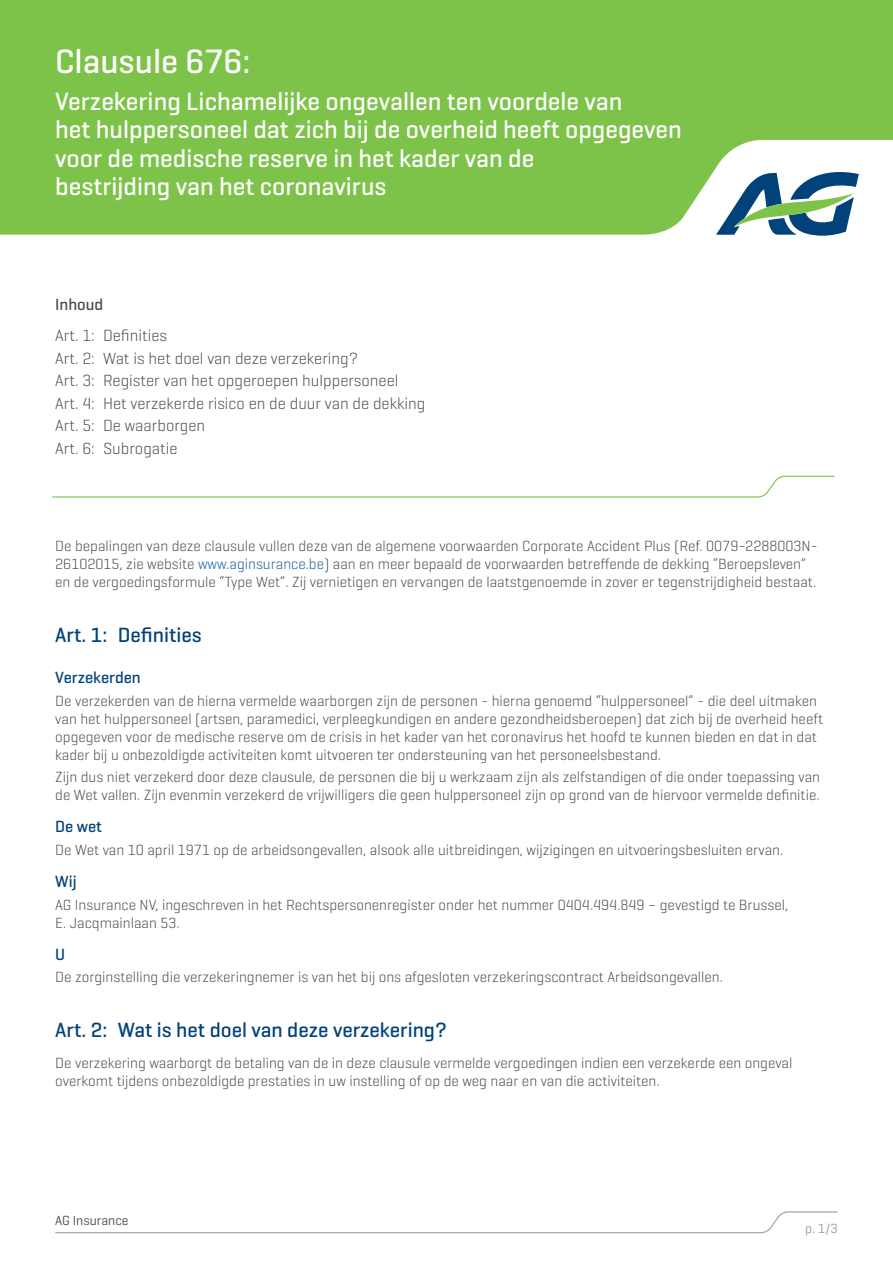
<style>
.page{position:relative;width:893px;height:1263px;background:#fff}
.page>*{position:absolute;margin:0;border:0;box-sizing:border-box;transform-origin:0 0}
.t1{font:500 34.5px "Geogrotesque";color:#fff}
.t2{font:500 25.5px/28.5px "Geogrotesque";color:#fff}
.t3{font:500 21px "Geogrotesque";color:#004279}
.t4{font:300 16.5px/22.5px "Geogrotesque";color:#4b4c4d}
.t5{font:500 16.5px "Geogrotesque";color:#004279}
.t6{font:500 16.5px "Geogrotesque";color:#4b4c4d}
.t7{font:300 15px/18px "Geogrotesque";color:#4b4c4d}
.t8{font:13.5px "Geogrotesque";color:#4b4c4d}
.t9{font:13.5px "Geogrotesque";color:#94a2aa}
.s1{color:#175d9e}
</style>
<div class="page">
<div style="left:0;top:0;width:893px;height:247px;background:#7dc34a"></div>
<svg style="left:55px;top:1211px;width:783px;height:23px"></svg>
<svg style="left:0;top:139px;width:893px;height:108px"></svg>
<svg style="left:716px;top:166px;width:143px;height:70px;background:#93b3bb"></svg>
<svg style="left:52px;top:475px;width:783px;height:23px"></svg>
<h1 class="t1" style="left:55px;top:39px;width:197px">Clausule 676:</h1>
<h2 class="t2" style="left:55px;top:86px;width:628px">Verzekering Lichamelijke ongevallen ten voordele van<br>het hulppersoneel dat zich bij de overheid heeft opgegeven voor de medische reserve in het kader van de<br>bestrijding van het coronavirus</h2>
<p class="t6" style="left:55px;top:294px;width:50px">Inhoud</p>
<p class="t4" style="left:55px;top:324px;width:372px">Art. 1: Definities<br>Art. 2: Wat is het doel van deze verzekering?<br>Art. 3: Register van het opgeroepen hulppersoneel Art. 4: Het verzekerde risico en de duur van de dekking Art. 5: De waarborgen<br>Art. 6: Subrogatie</p>
<p class="t7" style="left:55px;top:537px;width:764px">De bepalingen van deze clausule vullen deze van de algemene voorwaarden Corporate Accident Plus (Ref. 0079-2288003N-<br>26102015, zie website <span class="s1">www.aginsurance.be</span>) aan en meer bepaald de voorwaarden betreffende de dekking “Beroepsleven” en de vergoedingsformule “Type Wet”. Zij vernietigen en vervangen de laatstgenoemde in zover er tegenstrijdigheid bestaat.</p>
<h3 class="t3" style="left:55px;top:622px;width:148px">Art. 1: Definities</h3>
<p class="t5" style="left:55px;top:667px;width:87px">Verzekerden</p>
<p class="t7" style="left:55px;top:691px;width:769px">De verzekerden van de hierna vermelde waarborgen zijn de personen - hierna genoemd “hulppersoneel” - die deel uitmaken van het hulppersoneel (artsen, paramedici, verpleegkundigen en andere gezondheidsberoepen) dat zich bij de overheid heeft opgegeven voor de medische reserve om de crisis in het kader van het coronavirus het hoofd te kunnen bieden en dat in dat kader bij u onbezoldigde activiteiten komt uitvoeren ter ondersteuning van het personeelsbestand.</p>
<p class="t7" style="left:55px;top:767px;width:766px">Zijn dus niet verzekerd door deze clausule, de personen die bij u werkzaam zijn als zelfstandigen of die onder toepassing van de Wet vallen. Zijn evenmin verzekerd de vrijwilligers die geen hulppersoneel zijn op grond van de hiervoor vermelde definitie.</p>
<p class="t5" style="left:55px;top:816px;width:48px">De wet</p>
<p class="t7" style="left:55px;top:840px;width:729px">De Wet van 10 april 1971 op de arbeidsongevallen, alsook alle uitbreidingen, wijzigingen en uitvoeringsbesluiten ervan.</p>
<p class="t5" style="left:55px;top:871px;width:23px">Wij</p>
<p class="t7" style="left:55px;top:895px;width:734px">AG Insurance NV, ingeschreven in het Rechtspersonenregister onder het nummer 0404.494.849 – gevestigd te Brussel,<br>E. Jacqmainlaan 53.</p>
<p class="t5" style="left:55px;top:944px;width:12px">U</p>
<p class="t7" style="left:55px;top:968px;width:669px">De zorginstelling die verzekeringnemer is van het bij ons afgesloten verzekeringscontract Arbeidsongevallen.</p>
<h3 class="t3" style="left:55px;top:1017px;width:393px">Art. 2: Wat is het doel van deze verzekering?</h3>
<p class="t7" style="left:55px;top:1053px;width:739px">De verzekering waarborgt de betaling van de in deze clausule vermelde vergoedingen indien een verzekerde een ongeval overkomt tijdens onbezoldigde prestaties in uw instelling of op de weg naar en van die activiteiten.</p>
<p class="t8" style="left:55px;top:1212px;width:75px">AG Insurance</p>
<p class="t9" style="left:805px;top:1220px;width:34px">p. 1/3</p>
</div>
